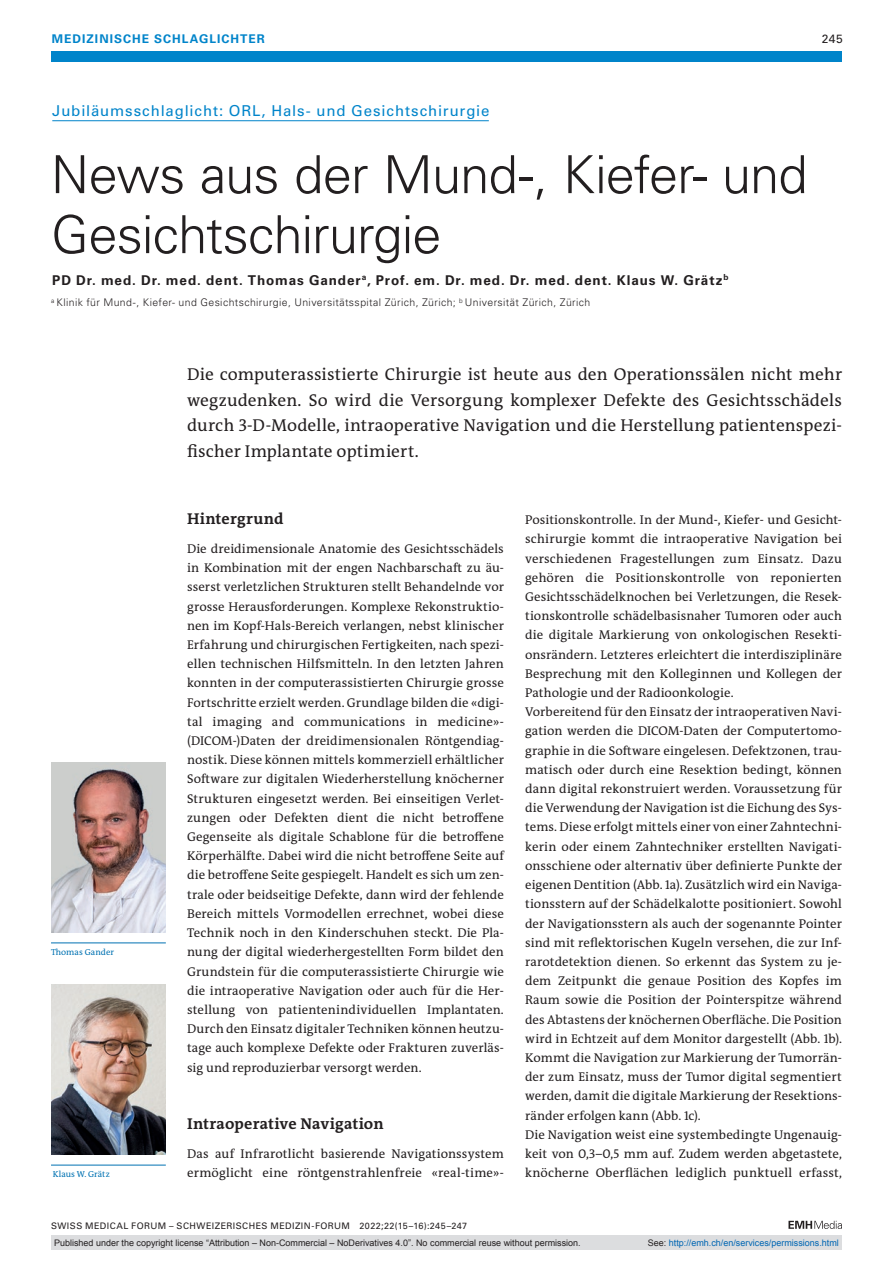
<style>
.page{position:relative;width:893px;height:1263px;background:#fff}
.page>*{position:absolute;margin:0;border:0;box-sizing:border-box;transform-origin:0 0}
.article-title{font:300 52.5px/60px "Univers LT Std";letter-spacing:-.02em;color:#231f20}
.section-pl{font:17.25px/25.5px "The Antiqua B W5 Plain";letter-spacing:.01em;color:#231f20;text-align:justify}
.section-h1{font:700 15.75px "The Antiqua B W7";letter-spacing:.015em;color:#231f20}
.pre-heading{font:15px "Univers LT Std";letter-spacing:.055em;color:#0084ca}
.author-notes{font:700 13.5px "Univers LT Std";letter-spacing:.065em;color:#231f20}
.section-pn{font:12.75px/19.2px "The Antiqua B W5 Plain";letter-spacing:.01em;color:#231f20;text-align:justify}
.ressort{font:700 12px "Univers LT Std";letter-spacing:.085em;color:#0084ca}
.ressort-2{font:12px "Univers LT Std";color:#231f20}
.aff{font:300 10.5px "Univers LT Std";letter-spacing:.035em;color:#231f20}
.t1{font:9px "Arial";color:#231f20}
.fusszeile{font:9px "Univers LT Std";letter-spacing:.05em;color:#231f20}
.t2{font:9px "Arial";color:#0066b3}
.portrait-caption{font:8.7px "The Antiqua B W5 Plain";letter-spacing:.005em;color:#0072b2}
.s1{color:#231f20}
</style>
<div class="page">
<div style="left:51px;top:51px;width:791px;height:11px;background:#0084ca"></div>
<svg style="left:788px;top:1221px;width:54px;height:8px"></svg>
<hr style="left:52px;top:120px;width:437px;height:1px;background:#0084ca">
<hr style="left:51px;top:942px;width:115px;height:1px;background:#0072b2">
<img style="left:51px;top:762px;width:115px;height:170px">
<hr style="left:51px;top:1165px;width:115px;height:1px;background:#0072b2">
<img style="left:51px;top:984px;width:115px;height:170px">
<div style="left:51px;top:1235px;width:791px;height:15px;background:#dcdddf"></div>
<p class="ressort" style="left:52px;top:31px;width:215px">MEDIZINISCHE SCHLAGLICHTER</p>
<p class="ressort-2" style="left:822px;top:31px;width:23px">245</p>
<p class="pre-heading" style="left:52px;top:102px;width:439px">Jubiläumsschlaglicht: ORL, Hals- und Gesichtschirurgie</p>
<p class="article-title" style="left:51px;top:145px;width:758px">News aus der Mund-, Kiefer- und<br>Gesichtschirurgie</p>
<p class="author-notes" style="left:52px;top:272px;width:678px">PD Dr. med. Dr. med. dent. Thomas Gander<sup>a</sup>, Prof. em. Dr. med. Dr. med. dent. Klaus W. Grätz<sup>b</sup></p>
<p class="aff" style="left:51px;top:296px;width:541px"><sup>a</sup> Klinik für Mund-, Kiefer- und Gesichtschirurgie, Universitätsspital Zürich, Zürich; <sup>b</sup> Universität Zürich, Zürich</p>
<p class="portrait-caption" style="left:51px;top:946px;width:65px">Thomas Gander</p>
<p class="portrait-caption" style="left:53px;top:1169px;width:58px">Klaus W. Grätz</p>
<p class="section-pl" style="left:187px;top:362px;width:656px">Die computerassistierte Chirurgie ist heute aus den Operationssälen nicht mehr wegzudenken. So wird die Versorgung komplexer Defekte des Gesichtsschädels durch 3-D-Modelle, intraoperative Navigation und die Herstellung patientenspezi&shy;fischer Implantate optimiert.</p>
<p class="section-h1" style="left:187px;top:509px;width:98px">Hintergrund</p>
<p class="section-pn" style="left:187px;top:539px;width:318px">Die dreidimensionale Anatomie des Gesichtsschädels in Kombination mit der engen Nachbarschaft zu äu&shy;sserst verletzlichen Strukturen stellt Behandelnde vor grosse Herausforderungen. Komplexe Rekonstruktio&shy;nen im Kopf-Hals-Bereich verlangen, nebst klinischer Erfahrung und chirurgischen Fertigkeiten, nach spezi&shy;ellen technischen Hilfsmitteln. In den letzten Jahren konnten in der computerassistierten Chirurgie grosse Fortschritte erzielt werden. Grundlage bilden die «digi&shy;tal imaging and communications in medicine»- (DICOM-)Daten der dreidimensionalen Röntgendiag&shy;nostik. Diese können mittels kommerziell erhältlicher Software zur digitalen Wiederherstellung knöcherner Strukturen eingesetzt werden. Bei einseitigen Verlet&shy;zungen oder Defekten dient die nicht betroffene Gegenseite als digitale Schablone für die betroffene Körperhälfte. Dabei wird die nicht betroffene Seite auf die betroffene Seite gespiegelt. Handelt es sich um zen&shy;trale oder beidseitige Defekte, dann wird der fehlende Bereich mittels Vormodellen errechnet, wobei diese Technik noch in den Kinderschuhen steckt. Die Pla&shy;nung der digital wiederhergestellten Form bildet den Grundstein für die computerassistierte Chirurgie wie die intraoperative Navigation oder auch für die Her&shy;stellung von patientenindividuellen Implantaten.<br>Durch den Einsatz digitaler Techniken können heutzu&shy;tage auch komplexe Defekte oder Frakturen zuverläs&shy;sig und reproduzierbar versorgt werden.</p>
<p class="section-h1" style="left:187px;top:1114px;width:198px">Intraoperative Navigation</p>
<p class="section-pn" style="left:187px;top:1144px;width:318px">Das auf Infrarotlicht basierende Navigationssystem ermöglicht eine röntgenstrahlenfreie «real-time»-</p>
<p class="section-pn" style="left:525px;top:510px;width:318px">Positionskontrolle. In der Mund-, Kiefer- und Gesicht&shy;schirurgie kommt die intraoperative Navigation bei verschiedenen Fragestellungen zum Einsatz. Dazu gehören die Positionskontrolle von reponierten Gesichtsschädelknochen bei Verletzungen, die Resek&shy;tionskontrolle schädelbasisnaher Tumoren oder auch die digitale Markierung von onkologischen Resekti&shy;onsrändern. Letzteres erleichtert die interdisziplinäre Besprechung mit den Kolleginnen und Kollegen der Pathologie und der Radioonkologie.</p>
<p class="section-pn" style="left:525px;top:702px;width:318px">Vorbereitend für den Einsatz der intraoperativen Navi&shy;gation werden die DICOM-Daten der Computertomo&shy;graphie in die Software eingelesen. Defektzonen, trau&shy;matisch oder durch eine Resektion bedingt, können dann digital rekonstruiert werden. Voraussetzung für die Verwendung der Navigation ist die Eichung des Sys&shy;tems. Diese erfolgt mittels einer von einer Zahntechni&shy;kerin oder einem Zahntechniker erstellten Navigati&shy;onsschiene oder alternativ über definierte Punkte der eigenen Dentition (Abb. 1a). Zusätzlich wird ein Naviga&shy;tionsstern auf der Schädelkalotte positioniert. Sowohl der Navigationsstern als auch der sogenannte Pointer sind mit reflektorischen Kugeln versehen, die zur Inf&shy;rarotdetektion dienen. So erkennt das System zu je&shy;dem Zeitpunkt die genaue Position des Kopfes im Raum sowie die Position der Pointerspitze während des Abtastens der knöchernen Oberfläche. Die Position wird in Echtzeit auf dem Monitor dargestellt (Abb. 1b).<br>Kommt die Navigation zur Markierung der Tumorrän&shy;der zum Einsatz, muss der Tumor digital segmentiert werden, damit die digitale Markierung der Resektions&shy;ränder erfolgen kann (Abb. 1c).</p>
<p class="section-pn" style="left:525px;top:1125px;width:318px">Die Navigation weist eine systembedingte Ungenauig&shy;keit von 0,3–0,5 mm auf. Zudem werden abgetastete, knöcherne Oberflächen lediglich punktuell erfasst,</p>
<p class="fusszeile" style="left:51px;top:1220px;width:418px">SWISS MEDICAL FORUM – SCHWEIZERISCHES MEDIZIN-FORUM 2022;22(15–16):245–247</p>
<p class="t1" style="left:54px;top:1237px;width:528px">Published under the copyright license “Attribution – Non-Commercial – NoDerivatives 4.0”. No commercial reuse without permission.</p>
<p class="t2" style="left:648px;top:1237px;width:193px"><span class="s1">See:</span> http://emh.ch/en/services/permissions.html</p>
</div>
